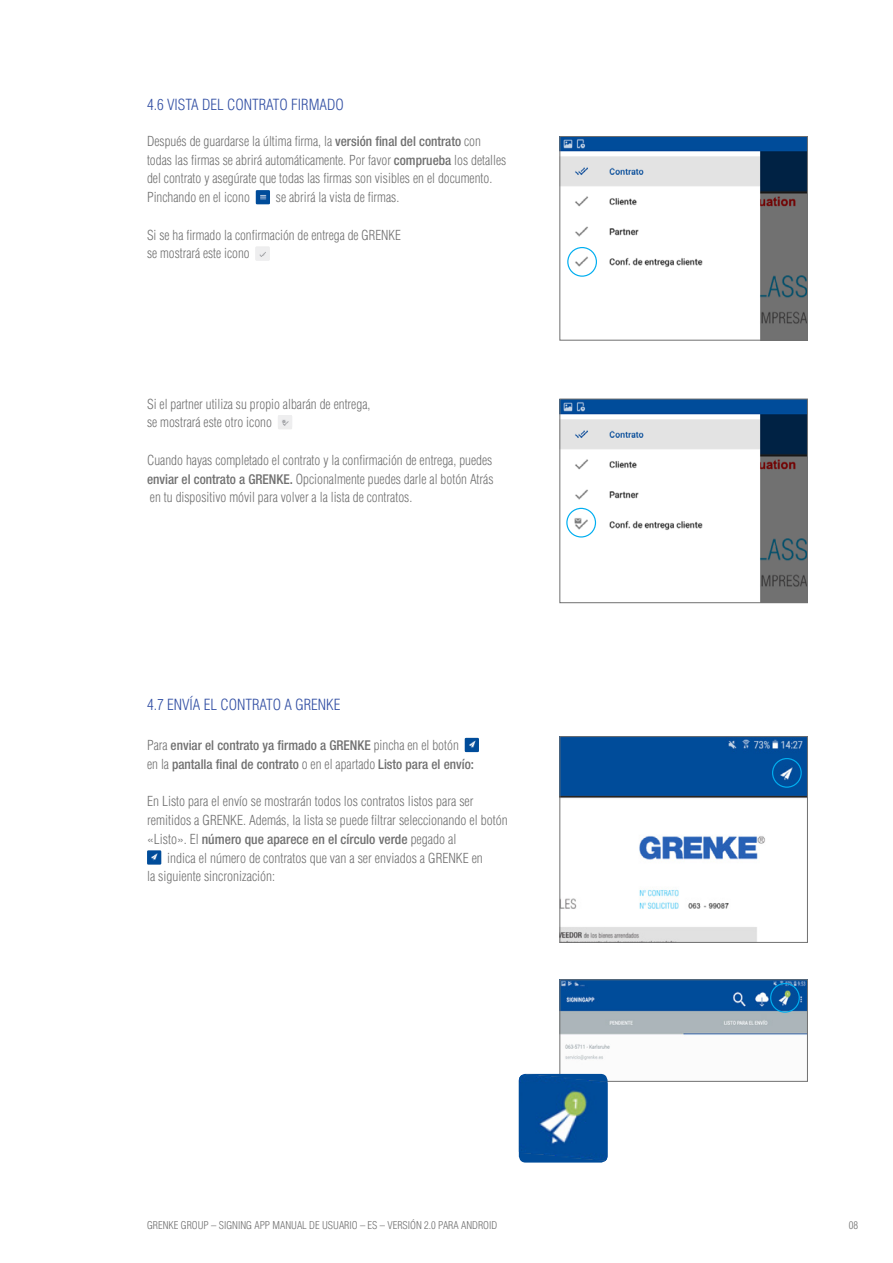
<style>
.page{position:relative;width:893px;height:1263px;background:#fff}
.page>*{position:absolute;margin:0;border:0;box-sizing:border-box;transform-origin:0 0}
.GLB_Zitat_-_10_Pt{font:300 condensed 15px "Helvetica LT Pro";color:#3350a4}
.GLB__Copy{font:300 condensed 13.5px/18.8px "Helvetica LT Pro";color:#707070}
.GLB__Copy-2{font:500 condensed 13.5px/18.8px "Helvetica Neue LT Pro";color:#707070}
.t1{font:300 condensed 10.5px "Helvetica LT Pro";color:#707070}
.s1{font-family:"Helvetica Neue LT Pro";font-weight:500}
.s2{font-family:"Helvetica LT Pro";font-weight:300}
</style>
<div class="page">
<img style="left:465px;top:738px;width:14px;height:14px">
<img style="left:147px;top:850px;width:14px;height:15px">
<div style="left:278px;top:415px;width:14px;height:14px;background:#ededed"></div>
<img style="left:282px;top:420px;width:7px;height:6px">
<img style="left:256px;top:190px;width:14px;height:14px">
<div style="left:255px;top:246px;width:15px;height:15px;background:#ededed"></div>
<img style="left:255px;top:252px;width:15px;height:9px">
<img style="left:562px;top:738px;width:244px;height:203px">
<div style="left:560px;top:736px;width:248px;height:207px;border:1px solid #707070"></div>
<div style="left:772px;top:758px;width:30px;height:30px;border:1px solid #00aef0;border-radius:50%"></div>
<img style="left:562px;top:401px;width:244px;height:200px">
<div style="left:560px;top:399px;width:248px;height:204px;border:1px solid #707070"></div>
<div style="left:566px;top:508px;width:30px;height:29px;border:1px solid #00aef0;border-radius:50%"></div>
<img style="left:562px;top:138px;width:244px;height:200px">
<div style="left:560px;top:136px;width:248px;height:204px;border:1px solid #707070"></div>
<div style="left:567px;top:247px;width:30px;height:30px;border:1px solid #00aef0;border-radius:50%"></div>
<img style="left:562px;top:981px;width:244px;height:98px">
<div style="left:560px;top:979px;width:248px;height:102px;border:1px solid #707070"></div>
<div style="left:770px;top:983px;width:30px;height:30px;border:1px solid #00aef0;border-radius:50%"></div>
<img style="left:519px;top:1074px;width:88px;height:88px">
<p class="GLB_Zitat_-_10_Pt" style="left:147px;top:95px;width:198px">4.6 VISTA DEL CONTRATO FIRMADO</p>
<p class="GLB__Copy" style="left:147px;top:132px;width:361px">Después de guardarse la última firma, la <span class="s1">versión final del contrato</span> con todas las firmas se abrirá automáticamente. Por favor <span class="s1">comprueba</span> los detalles del contrato y asegúrate que todas las firmas son visibles en el documento.<br>Pinchando en el icono</p>
<p class="GLB__Copy" style="left:276px;top:188px;width:125px">se abrirá la vista de firmas.</p>
<p class="GLB__Copy" style="left:147px;top:225px;width:255px">Si se ha firmado la confirmación de entrega de GRENKE se mostrará este icono</p>
<p class="GLB__Copy" style="left:147px;top:394px;width:225px">Si el partner utiliza su propio albarán de entrega, se mostrará este otro icono</p>
<p class="GLB__Copy" style="left:147px;top:450px;width:348px;text-align:justify">Cuando hayas completado el contrato y la confirmación de entrega, puedes <span class="s1">enviar el contrato a GRENKE.</span> Opcionalmente puedes darle al botón Atrás en tu dispositivo móvil para volver a la lista de contratos.</p>
<p class="GLB_Zitat_-_10_Pt" style="left:147px;top:695px;width:195px">4.7 ENVÍA EL CONTRATO A GRENKE</p>
<p class="GLB__Copy-2" style="left:147px;top:736px;width:328px"><span class="s2">Para</span> enviar el contrato ya firmado a GRENKE <span class="s2">pincha en el botón<br>en la</span> pantalla final de contrato <span class="s2">o en el apartado</span> Listo para el envío:</p>
<p class="GLB__Copy" style="left:147px;top:792px;width:328px">En Listo para el envío se mostrarán todos los contratos listos para ser</p>
<p class="GLB__Copy" style="left:147px;top:811px;width:362px">remitidos a GRENKE. Además, la lista se puede filtrar seleccionando el botón</p>
<p class="GLB__Copy-2" style="left:147px;top:829px;width:311px"><span class="s2">«Listo». El</span> número que aparece en el círculo verde <span class="s2">pegado al</span></p>
<p class="GLB__Copy" style="left:167px;top:848px;width:317px">indica el número de contratos que van a ser enviados a GRENKE en</p>
<p class="GLB__Copy" style="left:147px;top:867px;width:128px">la siguiente sincronización:</p>
<p class="t1" style="left:147px;top:1218px;width:352px">GRENKE GROUP – SIGNING APP MANUAL DE USUARIO – ES – VERSIÓN 2.0 PARA ANDROID</p>
<p class="t1" style="left:849px;top:1218px;width:11px">08</p>
</div>
